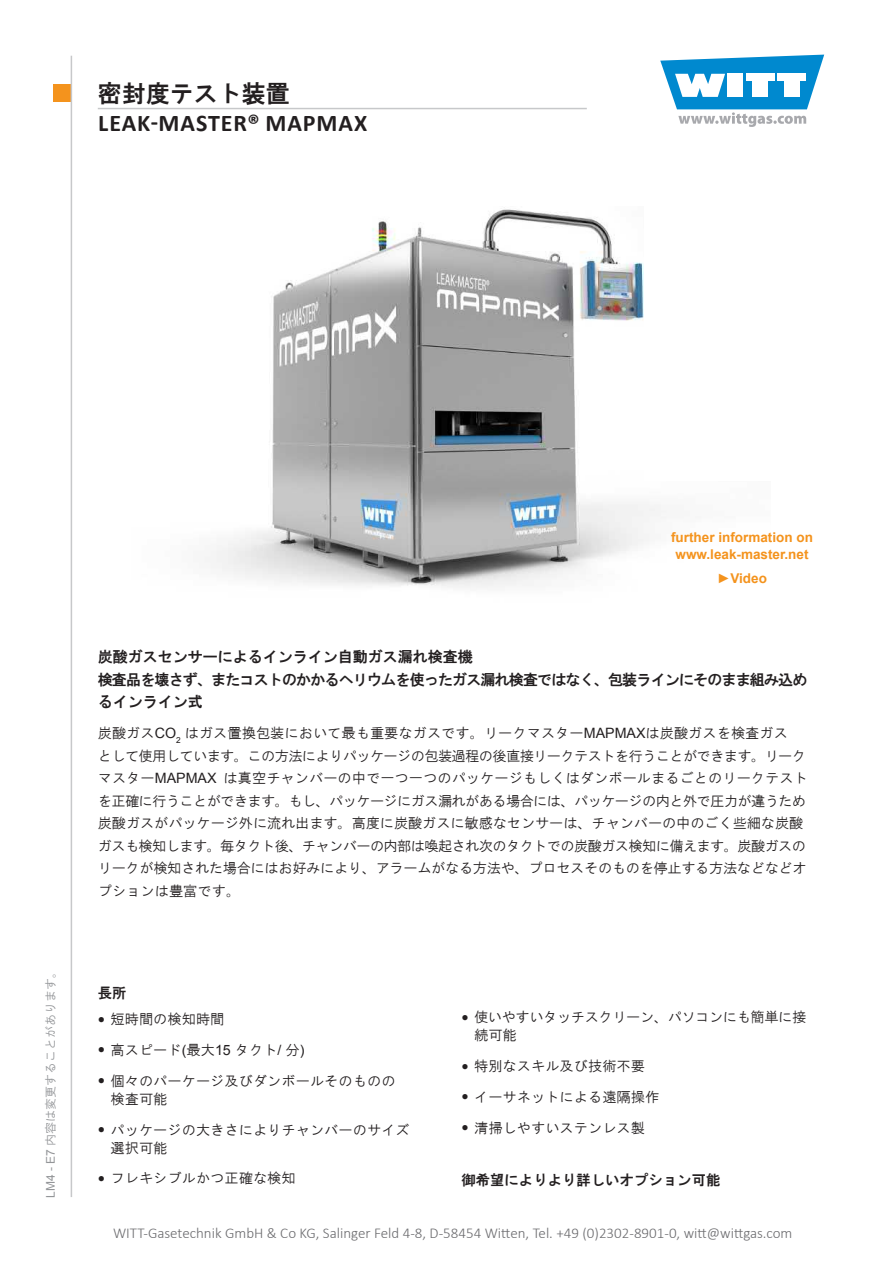
<style>
.page{position:relative;width:893px;height:1263px;background:#fff}
.page>*{position:absolute;margin:0;border:0;box-sizing:border-box;transform-origin:0 0}
.t1{font:700 24px "Calibri";letter-spacing:.04em;color:#231f20}
.t2{font:24px "HG Gothic E";color:#231f20}
.t3{font:300 15px "Calibri";color:#6b6b6e}
.Einleitungstext{font:15px/22.5px "HG Gothic E";letter-spacing:-.055em;color:#231f20}
.Einleitungstext-2{font:14.25px/22.5px "HG Gothic M";letter-spacing:-.01em;color:#231f20}
.Einleitungstext-3{font:14.25px/18px "HG Gothic M";letter-spacing:-.03em;color:#231f20}
.Überschrift{font:14.25px "HG Gothic E";letter-spacing:.01em;color:#231f20}
.Überschrift-2{font:700 13.5px/16.2px "Arial";color:#f4931d;text-align:center}
.t4{font:12px "HG Gothic M";color:#939598}
.s1{font-family:"Arial"}
.s2{font-family:"Bookman Old Style";font-size:12px}
</style>
<div class="page">
<div style="left:53px;top:85px;width:17px;height:17px;background:#f4931d"></div>
<svg style="left:660px;top:55px;width:164px;height:72px"></svg>
<hr style="left:71px;top:56px;width:1px;height:1141px;background:#c7c8ca">
<hr style="left:98px;top:108px;width:489px;height:1px;background:#c7c8ca">
<img style="left:205px;top:209px;width:461px;height:379px">
<div style="left:644px;top:166px;width:151px;height:315px;background:#fff"></div>
<h1 class="t2" style="left:98px;top:81px;width:194px">密封度テスト装置</h1>
<h1 class="t1" style="left:98px;top:108px;width:270px">LEAK-MASTER® MAPMAX</h1>
<p class="t4" style="left:44px;top:1197px;width:234px;rotate:-90deg"><span class="s1">LM4 - E7</span> 内容は変更することがあります。</p>
<p class="Überschrift-2" style="left:671px;top:530px;width:143px">further information on www.leak-master.net</p>
<p class="Überschrift-2" style="left:717px;top:570px;width:51px">►Video</p>
<p class="Einleitungstext" style="left:98px;top:646px;width:711px">炭酸ガスセンサーによるインライン自動ガス漏れ検査機<br>検査品を壊さず、またコストのかかるヘリウムを使ったガス漏れ検査ではなく、包装ラインにそのまま組み込めるインライン式</p>
<p class="Einleitungstext-2" style="left:98px;top:722px;width:712px">炭酸ガス<span class="s1">CO</span><sub>2</sub> はガス置換包装において最も重要なガスです。リークマスター<span class="s1">MAPMAX</span>は炭酸ガスを検査ガス<br>として使用しています。この方法によりパッケージの包装過程の後直接リークテストを行うことができます。リークマスター<span class="s1">MAPMAX</span> は真空チャンバーの中で一つ一つのパッケージもしくはダンボールまるごとのリークテストを正確に行うことができます。もし、パッケージにガス漏れがある場合には、パッケージの内と外で圧力が違うため炭酸ガスがパッケージ外に流れ出ます。高度に炭酸ガスに敏感なセンサーは、チャンバーの中のごく些細な炭酸ガスも検知します。毎タクト後、チャンバーの内部は喚起され次のタクトでの炭酸ガス検知に備えます。炭酸ガスのリークが検知された場合にはお好みにより、アラームがなる方法や、プロセスそのものを停止する方法などなどオプションは豊富です。</p>
<p class="Überschrift" style="left:98px;top:985px;width:30px">長所</p>
<p class="Einleitungstext-2" style="left:98px;top:1008px;width:128px"><span class="s2">●</span> 短時間の検知時間</p>
<p class="Einleitungstext-2" style="left:98px;top:1038px;width:208px"><span class="s2">●</span> 高スピード<span class="s1">(</span>最大<span class="s1">15</span> タクト<span class="s1">/</span> 分<span class="s1">)</span></p>
<p class="Einleitungstext-2" style="left:111px;top:1071px;width:286px;line-height:18px;text-indent:-13px"><span class="s2">●</span> 個々のパーケージ及びダンボールそのものの検査可能</p>
<p class="Einleitungstext-2" style="left:111px;top:1120px;width:301px;line-height:18px;text-indent:-13px"><span class="s2">●</span> パッケージの大きさによりチャンバーのサイズ選択可能</p>
<p class="Einleitungstext-2" style="left:98px;top:1167px;width:200px"><span class="s2">●</span> フレキシブルかつ正確な検知</p>
<p class="Einleitungstext-3" style="left:474px;top:1008px;width:334px;text-indent:-13px"><span class="s2">●</span> 使いやすいタッチスクリーン、パソコンにも簡単に接続可能</p>
<p class="Einleitungstext-2" style="left:461px;top:1055px;width:185px"><span class="s2">●</span> 特別なスキル及び技術不要</p>
<p class="Einleitungstext-2" style="left:461px;top:1085px;width:200px"><span class="s2">●</span> イーサネットによる遠隔操作</p>
<p class="Einleitungstext-2" style="left:461px;top:1116px;width:185px"><span class="s2">●</span> 清掃しやすいステンレス製</p>
<p class="Überschrift" style="left:461px;top:1172px;width:260px">御希望によりより詳しいオプション可能</p>
<p class="t3" style="left:113px;top:1224px;width:681px">WITT-Gasetechnik GmbH &amp; Co KG, Salinger Feld 4-8, D-58454 Witten, Tel. +49 (0)2302-8901-0, witt@wittgas.com</p>
</div>
